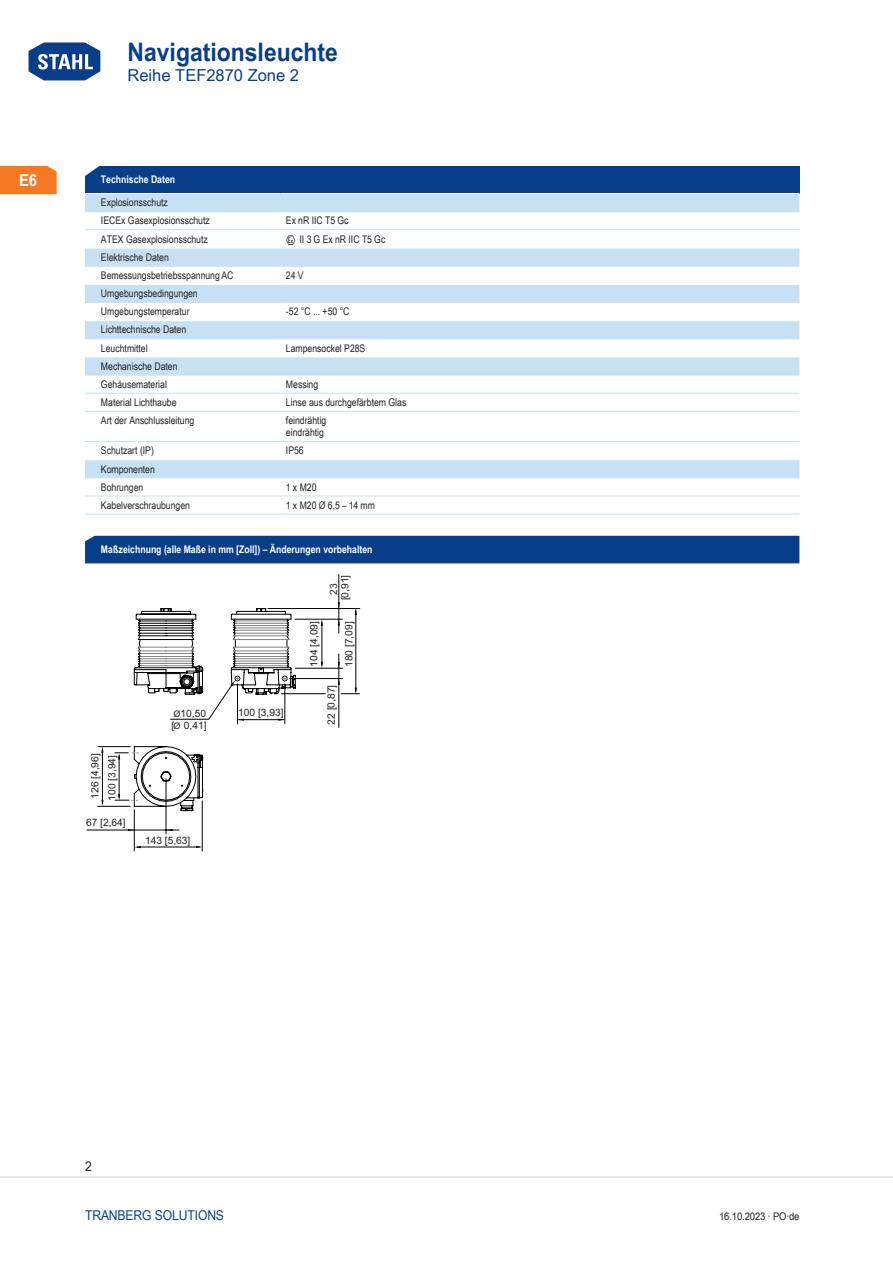
<style>
.page{position:relative;width:893px;height:1263px;background:#fff}
.page>*{position:absolute;margin:0;border:0;box-sizing:border-box;transform-origin:0 0}
.t1{font:700 25.5px "Arial Unicode MS";color:#083e89;scale:.9 1}
.TabHeader1stColumn{font:700 24px "Arial Unicode MS";color:#fff;scale:1.45 1}
.t2{font:16.5px "Arial Unicode MS";color:#083e89}
.t3{font:700 16.5px "Arial Unicode MS";color:#fff;scale:.9 1}
.t4{font:13.5px "Arial Unicode MS";letter-spacing:-.01em;color:#083e89;scale:.9 1}
.t5{font:13.5px "Arial Unicode MS";color:#231f20;scale:.9 1}
.TabBody1stColumn{font:10.5px "Arial Unicode MS";color:#231f20;scale:.83 1}
.TabBodyLeft{font:10.5px "Arial Unicode MS";color:#231f20;scale:.83 1}
.TabHeader1stColumn-2{font:700 10.5px "Arial Unicode MS";color:#fff;scale:.83 1}
.TabBody1stColumn-2{font:10.5px "Arial Unicode MS";color:#231f20;scale:.9 1}
.t6{font:10.2px/17.1px "Arial Unicode MS";color:#231f20}
.s1{font-weight:400;font-size:31.65px;color:#fff}
.s2{font-family:"STAHL Sonderzeichen"}
.s3{font-size:9px}
</style>
<div class="page">
<svg style="left:28px;top:42px;width:73px;height:39px"></svg>
<hr style="left:0;top:1176px;width:893px;height:2px;background:#e6e7e9">
<div style="left:0;top:166px;width:57px;height:28px;background:#f47921"></div>
<div style="left:85px;top:166px;width:714px;height:27px;background:#083e89"></div>
<svg style="left:85px;top:194px;width:714px;height:283px"></svg>
<hr style="left:85px;top:211px;width:196px;height:1px;background:#c7e0f3">
<hr style="left:281px;top:211px;width:518px;height:1px;background:#c7e0f3">
<hr style="left:85px;top:229px;width:196px;height:1px;background:#c7e0f3">
<hr style="left:281px;top:229px;width:518px;height:1px;background:#c7e0f3">
<hr style="left:85px;top:248px;width:196px;height:1px;background:#fff">
<hr style="left:281px;top:248px;width:518px;height:1px;background:#fff">
<hr style="left:85px;top:266px;width:196px;height:1px;background:#c7e0f3">
<hr style="left:281px;top:266px;width:518px;height:1px;background:#c7e0f3">
<hr style="left:85px;top:284px;width:196px;height:1px;background:#fff">
<hr style="left:281px;top:284px;width:518px;height:1px;background:#fff">
<hr style="left:85px;top:302px;width:196px;height:1px;background:#c7e0f3">
<hr style="left:281px;top:302px;width:518px;height:1px;background:#c7e0f3">
<hr style="left:85px;top:320px;width:196px;height:1px;background:#fff">
<hr style="left:281px;top:320px;width:518px;height:1px;background:#fff">
<hr style="left:85px;top:338px;width:196px;height:1px;background:#c7e0f3">
<hr style="left:281px;top:338px;width:518px;height:1px;background:#c7e0f3">
<hr style="left:85px;top:357px;width:196px;height:1px;background:#fff">
<hr style="left:281px;top:357px;width:518px;height:1px;background:#fff">
<hr style="left:85px;top:375px;width:196px;height:1px;background:#c7e0f3">
<hr style="left:281px;top:375px;width:518px;height:1px;background:#c7e0f3">
<hr style="left:85px;top:393px;width:196px;height:1px;background:#c7e0f3">
<hr style="left:281px;top:393px;width:518px;height:1px;background:#c7e0f3">
<hr style="left:85px;top:411px;width:196px;height:1px;background:#c7e0f3">
<hr style="left:281px;top:411px;width:518px;height:1px;background:#c7e0f3">
<hr style="left:85px;top:441px;width:196px;height:1px;background:#c7e0f3">
<hr style="left:281px;top:441px;width:518px;height:1px;background:#c7e0f3">
<hr style="left:85px;top:459px;width:196px;height:1px;background:#fff">
<hr style="left:281px;top:459px;width:518px;height:1px;background:#fff">
<hr style="left:85px;top:477px;width:196px;height:1px;background:#c7e0f3">
<hr style="left:281px;top:477px;width:518px;height:1px;background:#c7e0f3">
<hr style="left:85px;top:496px;width:196px;height:1px;background:#c7e0f3">
<hr style="left:85px;top:514px;width:196px;height:1px;background:#c7e0f3">
<hr style="left:281px;top:496px;width:518px;height:1px;background:#c7e0f3">
<hr style="left:281px;top:514px;width:518px;height:1px;background:#c7e0f3">
<hr style="left:134px;top:810px;width:1px;height:41px;background:#000">
<hr style="left:202px;top:801px;width:1px;height:50px;background:#000">
<hr style="left:137px;top:847px;width:62px;height:1px;background:#000">
<hr style="left:166px;top:779px;width:1px;height:55px;background:#000">
<hr style="left:87px;top:830px;width:92px;height:1px;background:#000">
<hr style="left:98px;top:746px;width:32px;height:1px;background:#000">
<hr style="left:98px;top:806px;width:32px;height:1px;background:#000">
<hr style="left:102px;top:749px;width:1px;height:54px;background:#000">
<hr style="left:339px;top:574px;width:1px;height:59px;background:#000">
<svg style="left:115px;top:602px;width:245px;height:209px"></svg>
<svg style="left:134px;top:846px;width:7px;height:2px"></svg>
<svg style="left:167px;top:829px;width:6px;height:2px"></svg>
<div style="left:85px;top:536px;width:714px;height:27px;background:#083e89"></div>
<h1 class="t1" style="left:26px;top:33px;width:348px"><span class="s1">Home</span> Navigationsleuchte</h1>
<h3 class="t2" style="left:128px;top:63px;width:173px">Reihe TEF2870 Zone 2</h3>
<h3 class="t3" style="left:19px;top:168px;width:22px">E6</h3>
<p class="TabHeader1stColumn" style="left:82px;top:154px;width:16px">◤</p>
<p class="TabHeader1stColumn-2" style="left:101px;top:172px;width:91px">Technische Daten</p>
<p class="TabBody1stColumn" style="left:101px;top:195px;width:82px">Explosionsschutz</p>
<p class="TabBody1stColumn" style="left:101px;top:213px;width:133px">I ECEx Gasexplosionsschutz</p>
<p class="TabBodyLeft" style="left:286px;top:213px;width:77px">Ex nR IIC T5 Gc</p>
<p class="TabBody1stColumn" style="left:101px;top:231px;width:130px">ATEX Gasexplosionsschutz</p>
<p class="TabBodyLeft" style="left:286px;top:231px;width:121px"><span class="s2">E</span>II 3G ExnR IIC T5Gc</p>
<p class="TabBody1stColumn" style="left:101px;top:250px;width:83px">Elektrische Daten</p>
<p class="TabBody1stColumn" style="left:101px;top:268px;width:161px">Bemessungsbetriebsspannung AC</p>
<p class="TabBodyLeft" style="left:286px;top:268px;width:23px">24 V</p>
<p class="TabBody1stColumn" style="left:101px;top:286px;width:118px">U mgebungsbedingungen</p>
<p class="TabBody1stColumn" style="left:101px;top:304px;width:108px">U mgebungstemperatur</p>
<p class="TabBodyLeft" style="left:286px;top:304px;width:78px">-52 °C ... +50 °C</p>
<p class="TabBody1stColumn" style="left:101px;top:322px;width:104px">Lichttechnische Daten</p>
<p class="TabBody1stColumn" style="left:101px;top:340px;width:58px">Leuchtmittel</p>
<p class="TabBodyLeft" style="left:286px;top:340px;width:97px">Lampensockel P28S</p>
<p class="TabBody1stColumn" style="left:101px;top:358px;width:94px">Mechanische Daten</p>
<p class="TabBody1stColumn" style="left:101px;top:377px;width:81px">Gehäusematerial</p>
<p class="TabBodyLeft" style="left:286px;top:377px;width:40px">Messing</p>
<p class="TabBody1stColumn" style="left:101px;top:395px;width:93px">Material Lichthaube</p>
<p class="TabBodyLeft" style="left:286px;top:395px;width:147px">Linse aus durchgefärbtem Glas</p>
<p class="TabBody1stColumn" style="left:101px;top:413px;width:114px">Art der Anschlussleitung</p>
<p class="TabBodyLeft" style="left:286px;top:413px;width:50px">feindrähtig</p>
<p class="TabBodyLeft" style="left:286px;top:425px;width:47px">eindrähtig</p>
<p class="TabBody1stColumn" style="left:101px;top:443px;width:65px">Schutzart (I P)</p>
<p class="TabBodyLeft" style="left:286px;top:443px;width:23px">I P56</p>
<p class="TabBody1stColumn" style="left:101px;top:461px;width:66px">Komponenten</p>
<p class="TabBody1stColumn" style="left:101px;top:479px;width:53px">Bohrungen</p>
<p class="TabBodyLeft" style="left:286px;top:479px;width:38px">1 x M20</p>
<p class="TabBody1stColumn" style="left:101px;top:497px;width:109px">Kabelverschraubungen</p>
<p class="TabBodyLeft" style="left:286px;top:497px;width:109px">1 x M20 Ø 6,5 – 14 mm</p>
<p class="TabHeader1stColumn-2" style="left:101px;top:542px;width:329px">Maßzeichnung (alle Maße in mm [Zoll]) – Änderungen vorbehalten</p>
<p class="t6" style="left:87px;top:800px;width:49px;rotate:-90deg">126 [4,96]<br>100 [3,94]</p>
<p class="t6" style="left:86px;top:815px;width:41px">67 [2,64]</p>
<p class="t6" style="left:172px;top:708px;width:37px;line-height:11.6px"><span class="s3">Ø</span>10,50 [<span class="s3">Ø</span> 0,41]</p>
<p class="t6" style="left:145px;top:832px;width:47px">143 [5,63]</p>
<p class="t6" style="left:238px;top:704px;width:47px">100 [3,93]</p>
<p class="t6" style="left:306px;top:667px;width:47px;rotate:-90deg">104 [4,09]</p>
<p class="t6" style="left:329px;top:600px;width:27px;line-height:11.4px;text-align:center;rotate:-90deg">23 [0,91]</p>
<p class="t6" style="left:341px;top:667px;width:47px;rotate:-90deg">180 [7,09]</p>
<p class="t6" style="left:324px;top:725px;width:41px;rotate:-90deg">22 [0,87]</p>
<p class="t5" style="left:85px;top:1157px;width:9px">2</p>
<p class="t4" style="left:85px;top:1205px;width:136px">TRANBERG Solutions</p>
<p class="TabBody1stColumn-2" style="left:719px;top:1208px;width:91px">16.10.2023 · PO·de</p>
</div>
